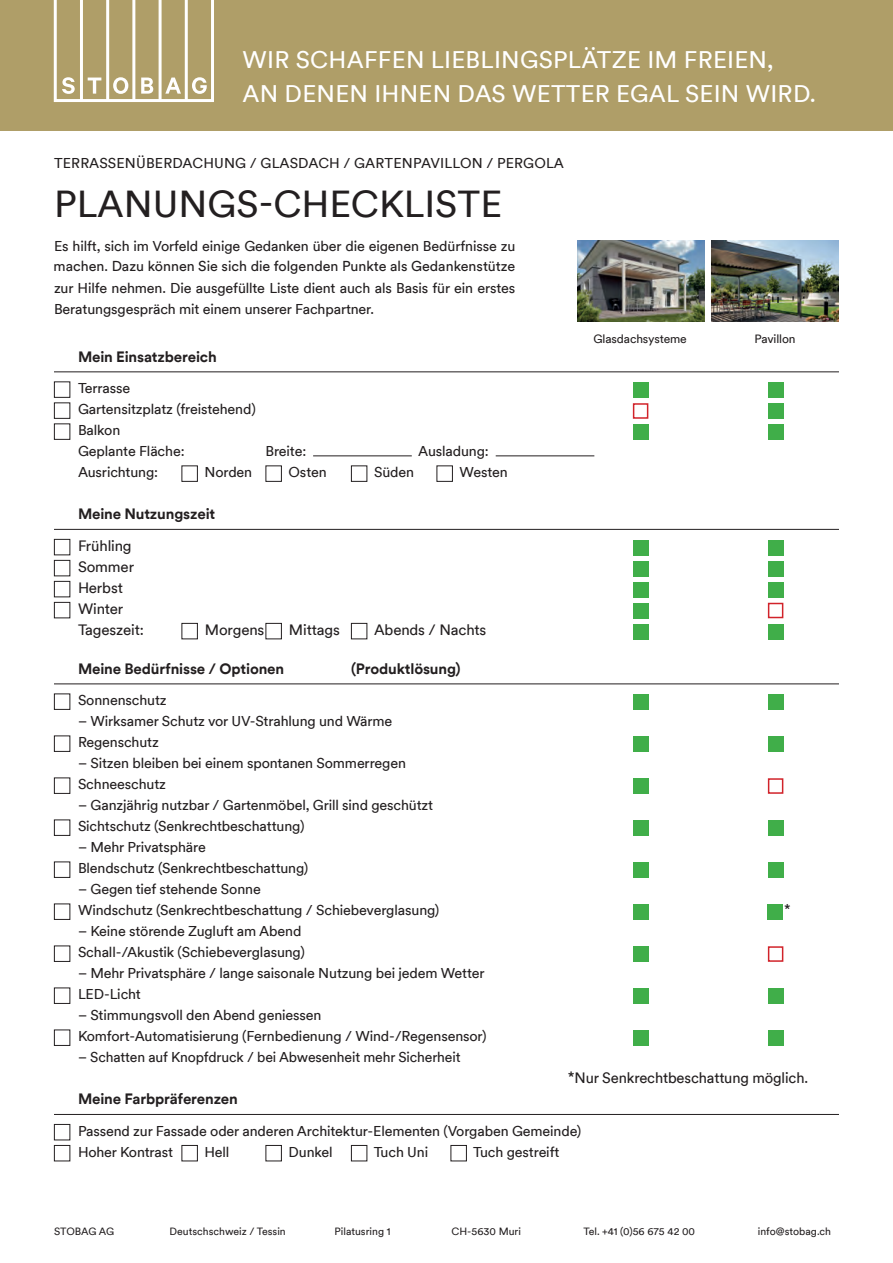
<style>
.page{position:relative;width:893px;height:1263px;background:#fff}
.page>*{position:absolute;margin:0;border:0;box-sizing:border-box;transform-origin:0 0}
.t1{font:37.5px "Circular XXTT";color:#231f20}
.t2{font:24px/34.5px "Circular XXTT";letter-spacing:.01em;color:#fff}
.t3{font:700 15px "Circular XXTT";letter-spacing:-.01em;color:#231f20}
.t4{font:15px/21px "Circular XXTT";letter-spacing:-.01em;color:#231f20}
.t5{font:14.25px/21px "Circular XXTT";letter-spacing:-.01em;color:#231f20}
.t6{font:14.25px "Circular XX";color:#231f20}
.t7{font:14.25px "Circular XXTT";letter-spacing:.01em;color:#231f20}
.t8{font:12px "Circular XXTT";letter-spacing:-.01em;color:#231f20}
.t9{font:10.5px "Circular XXTT";color:#231f20}
.t10{font:10.5px "Circular XXTT";letter-spacing:-.02em;color:#231f20}
</style>
<div class="page">
<img style="left:577px;top:241px;width:128px;height:81px">
<img style="left:712px;top:241px;width:127px;height:81px">
<hr style="left:54px;top:371px;width:785px;height:1px;background:#231f20">
<div style="left:54px;top:381px;width:16px;height:17px;border:1px solid #231f20"></div>
<div style="left:633px;top:382px;width:15px;height:16px;background:#40ae49"></div>
<div style="left:768px;top:382px;width:15px;height:16px;background:#40ae49"></div>
<div style="left:54px;top:402px;width:16px;height:17px;border:1px solid #231f20"></div>
<div style="left:633px;top:403px;width:15px;height:16px;border:2px solid #d1232a"></div>
<div style="left:768px;top:403px;width:15px;height:16px;background:#40ae49"></div>
<div style="left:54px;top:423px;width:16px;height:17px;border:1px solid #231f20"></div>
<div style="left:633px;top:424px;width:15px;height:16px;background:#40ae49"></div>
<div style="left:768px;top:424px;width:15px;height:16px;background:#40ae49"></div>
<hr style="left:313px;top:455px;width:99px;height:1px;background:#231f20">
<hr style="left:496px;top:455px;width:98px;height:1px;background:#231f20">
<div style="left:181px;top:465px;width:17px;height:17px;border:1px solid #231f20"></div>
<div style="left:265px;top:465px;width:17px;height:17px;border:1px solid #231f20"></div>
<div style="left:351px;top:465px;width:16px;height:17px;border:1px solid #231f20"></div>
<div style="left:436px;top:465px;width:17px;height:17px;border:1px solid #231f20"></div>
<hr style="left:54px;top:529px;width:785px;height:1px;background:#231f20">
<div style="left:54px;top:539px;width:16px;height:16px;border:1px solid #231f20"></div>
<div style="left:633px;top:540px;width:15px;height:15px;background:#40ae49"></div>
<div style="left:768px;top:540px;width:15px;height:15px;background:#40ae49"></div>
<div style="left:54px;top:560px;width:16px;height:16px;border:1px solid #231f20"></div>
<div style="left:633px;top:561px;width:15px;height:15px;background:#40ae49"></div>
<div style="left:768px;top:561px;width:15px;height:15px;background:#40ae49"></div>
<div style="left:54px;top:581px;width:16px;height:16px;border:1px solid #231f20"></div>
<div style="left:633px;top:582px;width:15px;height:15px;background:#40ae49"></div>
<div style="left:768px;top:582px;width:15px;height:15px;background:#40ae49"></div>
<div style="left:54px;top:602px;width:16px;height:16px;border:1px solid #231f20"></div>
<div style="left:633px;top:603px;width:15px;height:15px;background:#40ae49"></div>
<div style="left:768px;top:603px;width:15px;height:15px;border:2px solid #d1232a"></div>
<div style="left:181px;top:623px;width:17px;height:16px;border:1px solid #231f20"></div>
<div style="left:265px;top:623px;width:17px;height:16px;border:1px solid #231f20"></div>
<div style="left:351px;top:623px;width:16px;height:16px;border:1px solid #231f20"></div>
<div style="left:633px;top:624px;width:15px;height:15px;background:#40ae49"></div>
<div style="left:768px;top:624px;width:15px;height:15px;background:#40ae49"></div>
<hr style="left:54px;top:683px;width:785px;height:1px;background:#231f20">
<div style="left:54px;top:693px;width:16px;height:17px;border:1px solid #231f20"></div>
<div style="left:633px;top:694px;width:15px;height:16px;background:#40ae49"></div>
<div style="left:768px;top:694px;width:15px;height:16px;background:#40ae49"></div>
<div style="left:54px;top:735px;width:16px;height:17px;border:1px solid #231f20"></div>
<div style="left:633px;top:736px;width:15px;height:16px;background:#40ae49"></div>
<div style="left:768px;top:736px;width:15px;height:16px;background:#40ae49"></div>
<div style="left:54px;top:777px;width:16px;height:17px;border:1px solid #231f20"></div>
<div style="left:633px;top:778px;width:15px;height:16px;background:#40ae49"></div>
<div style="left:768px;top:778px;width:15px;height:16px;border:2px solid #d1232a"></div>
<div style="left:54px;top:819px;width:16px;height:17px;border:1px solid #231f20"></div>
<div style="left:633px;top:820px;width:15px;height:16px;background:#40ae49"></div>
<div style="left:768px;top:820px;width:15px;height:16px;background:#40ae49"></div>
<div style="left:54px;top:861px;width:16px;height:17px;border:1px solid #231f20"></div>
<div style="left:633px;top:862px;width:15px;height:16px;background:#40ae49"></div>
<div style="left:768px;top:862px;width:15px;height:16px;background:#40ae49"></div>
<div style="left:54px;top:903px;width:16px;height:17px;border:1px solid #231f20"></div>
<div style="left:633px;top:904px;width:15px;height:16px;background:#40ae49"></div>
<div style="left:767px;top:904px;width:16px;height:16px;background:#40ae49"></div>
<div style="left:54px;top:945px;width:16px;height:17px;border:1px solid #231f20"></div>
<div style="left:633px;top:946px;width:15px;height:16px;background:#40ae49"></div>
<div style="left:768px;top:946px;width:15px;height:16px;border:2px solid #d1232a"></div>
<div style="left:54px;top:987px;width:16px;height:17px;border:1px solid #231f20"></div>
<div style="left:633px;top:988px;width:15px;height:16px;background:#40ae49"></div>
<div style="left:768px;top:988px;width:15px;height:16px;background:#40ae49"></div>
<div style="left:54px;top:1029px;width:16px;height:17px;border:1px solid #231f20"></div>
<div style="left:633px;top:1030px;width:15px;height:16px;background:#40ae49"></div>
<div style="left:768px;top:1030px;width:15px;height:16px;background:#40ae49"></div>
<hr style="left:54px;top:1114px;width:785px;height:1px;background:#231f20">
<div style="left:54px;top:1124px;width:16px;height:16px;border:1px solid #231f20"></div>
<div style="left:54px;top:1145px;width:16px;height:16px;border:1px solid #231f20"></div>
<div style="left:181px;top:1145px;width:17px;height:16px;border:1px solid #231f20"></div>
<div style="left:265px;top:1145px;width:17px;height:16px;border:1px solid #231f20"></div>
<div style="left:351px;top:1145px;width:16px;height:16px;border:1px solid #231f20"></div>
<div style="left:450px;top:1145px;width:17px;height:16px;border:1px solid #231f20"></div>
<div style="left:0;top:0;width:893px;height:131px;background:#af9e68"></div>
<svg style="left:54px;top:0;width:160px;height:102px"></svg>
<h2 class="t2" style="left:242px;top:41px;width:575px">WIR SCHAFFEN LIEBLINGSPLÄTZE IM FREIEN,<br>AN DENEN IHNEN DAS WETTER EGAL SEIN WIRD.</h2>
<p class="t7" style="left:54px;top:153px;width:511px">TERRASSENÜBERDACHUNG / GLASDACH / GARTENPAVILLON / PERGOLA</p>
<h1 class="t1" style="left:54px;top:179px;width:449px">PLANUNGS-CHECKLISTE</h1>
<p class="t5" style="left:54px;top:235px;width:463px">Es hilft, sich im Vorfeld einige Gedanken über die eigenen Bedürfnisse zu</p>
<p class="t5" style="left:230px;top:256px;width:249px">ch die folgenden Punkte als Gedanken-</p>
<p class="t5" style="left:54px;top:277px;width:463px">zur Hilfe nehmen. Die ausgefüllte Liste dient auch als Basis für ein erstes</p>
<p class="t5" style="left:54px;top:298px;width:322px">Beratungsgespräch mit einem unserer Fachpartner.</p>
<p class="t6" style="left:54px;top:257px;width:463px">machen. Dazu können Sie sich die folgenden Punkte als Gedankenstütze</p>
<p class="t3" style="left:78px;top:346px;width:140px">Mein Einsatzbereich</p>
<p class="t5" style="left:78px;top:377px;width:179px">Terrasse<br>Gartensitzplatz (freistehend)<br>Balkon<br>Geplante Fläche:</p>
<p class="t5" style="left:265px;top:440px;width:42px">Breite:</p>
<p class="t5" style="left:418px;top:440px;width:72px">Ausladung:</p>
<p class="t5" style="left:78px;top:461px;width:82px">Ausrichtung:</p>
<p class="t5" style="left:205px;top:461px;width:49px">Norden</p>
<p class="t5" style="left:289px;top:461px;width:40px">Osten</p>
<p class="t5" style="left:374px;top:461px;width:41px">Süden</p>
<p class="t5" style="left:460px;top:461px;width:50px">Westen</p>
<p class="t3" style="left:78px;top:504px;width:139px">Meine Nutzungszeit</p>
<p class="t4" style="left:78px;top:534px;width:68px">Frühling<br>Sommer<br>Herbst<br>Winter<br>Tageszeit:</p>
<p class="t4" style="left:205px;top:618px;width:61px">Morgens</p>
<p class="t4" style="left:289px;top:618px;width:52px">Mittags</p>
<p class="t4" style="left:374px;top:618px;width:114px">Abends / Nachts</p>
<p class="t3" style="left:78px;top:658px;width:208px">Meine Bedürfnisse / Optionen</p>
<p class="t3" style="left:351px;top:658px;width:111px">(Produktlösung)</p>
<p class="t5" style="left:78px;top:689px;width:90px">Sonnenschutz</p>
<p class="t5" style="left:78px;top:710px;width:316px">– Wirksamer Schutz vor UV-Strahlung und Wärme<br>Regenschutz</p>
<p class="t5" style="left:78px;top:752px;width:329px">– Sitzen bleiben bei einem spontanen Sommerregen<br>Schneeschutz</p>
<p class="t5" style="left:78px;top:794px;width:357px">– Ganzjährig nutzbar / Gartenmöbel, Grill sind geschützt<br>Sichtschutz (Senkrechtbeschattung)</p>
<p class="t5" style="left:78px;top:836px;width:232px">– Mehr Privatsphäre<br>Blendschutz (Senkrechtbeschattung)</p>
<p class="t5" style="left:78px;top:878px;width:363px">– Gegen tief stehende Sonne<br>Windschutz (Senkrechtbeschattung / Schiebeverglasung)</p>
<p class="t5" style="left:78px;top:920px;width:228px">– Keine störende Zugluft am Abend<br>Schall-/Akustik (Schiebeverglasung)</p>
<p class="t5" style="left:78px;top:962px;width:408px">– Mehr Privatsphäre / lange saisonale Nutzung bei jedem Wetter<br>LED-Licht</p>
<p class="t5" style="left:78px;top:1004px;width:410px">– Stimmungsvoll den Abend geniessen<br>Komfort-Automatisierung (Fernbedienung / Wind-/Regensensor)</p>
<p class="t5" style="left:78px;top:1046px;width:384px">– Schatten auf Knopfdruck / bei Abwesenheit mehr Sicherheit</p>
<p class="t8" style="left:593px;top:331px;width:95px">Glasdachsysteme</p>
<p class="t8" style="left:754px;top:331px;width:43px">Pavillon</p>
<p class="t5" style="left:784px;top:898px;width:8px">*</p>
<p class="t4" style="left:568px;top:1067px;width:242px">*Nur Senkrechtbeschattung möglich.</p>
<p class="t3" style="left:78px;top:1089px;width:161px">Meine Farbpräferenzen</p>
<p class="t5" style="left:78px;top:1120px;width:505px">Passend zur Fassade oder anderen Architektur-Elementen (Vorgaben Gemeinde)<br>Hoher Kontrast</p>
<p class="t5" style="left:205px;top:1141px;width:26px">Hell</p>
<p class="t5" style="left:289px;top:1141px;width:46px">Dunkel</p>
<p class="t5" style="left:374px;top:1141px;width:56px">Tuch Uni</p>
<p class="t5" style="left:473px;top:1141px;width:88px">Tuch gestreift</p>
<p class="t10" style="left:54px;top:1224px;width:62px">STOBAG AG</p>
<p class="t9" style="left:169px;top:1224px;width:118px">Deutschschweiz / Tessin</p>
<p class="t9" style="left:334px;top:1224px;width:57px">Pilatusring 1</p>
<p class="t9" style="left:451px;top:1224px;width:71px">CH-5630 Muri</p>
<p class="t9" style="left:583px;top:1224px;width:113px">Tel. +41 (0)56 675 42 00</p>
<p class="t9" style="left:758px;top:1224px;width:75px">info@stobag.ch</p>
</div>
